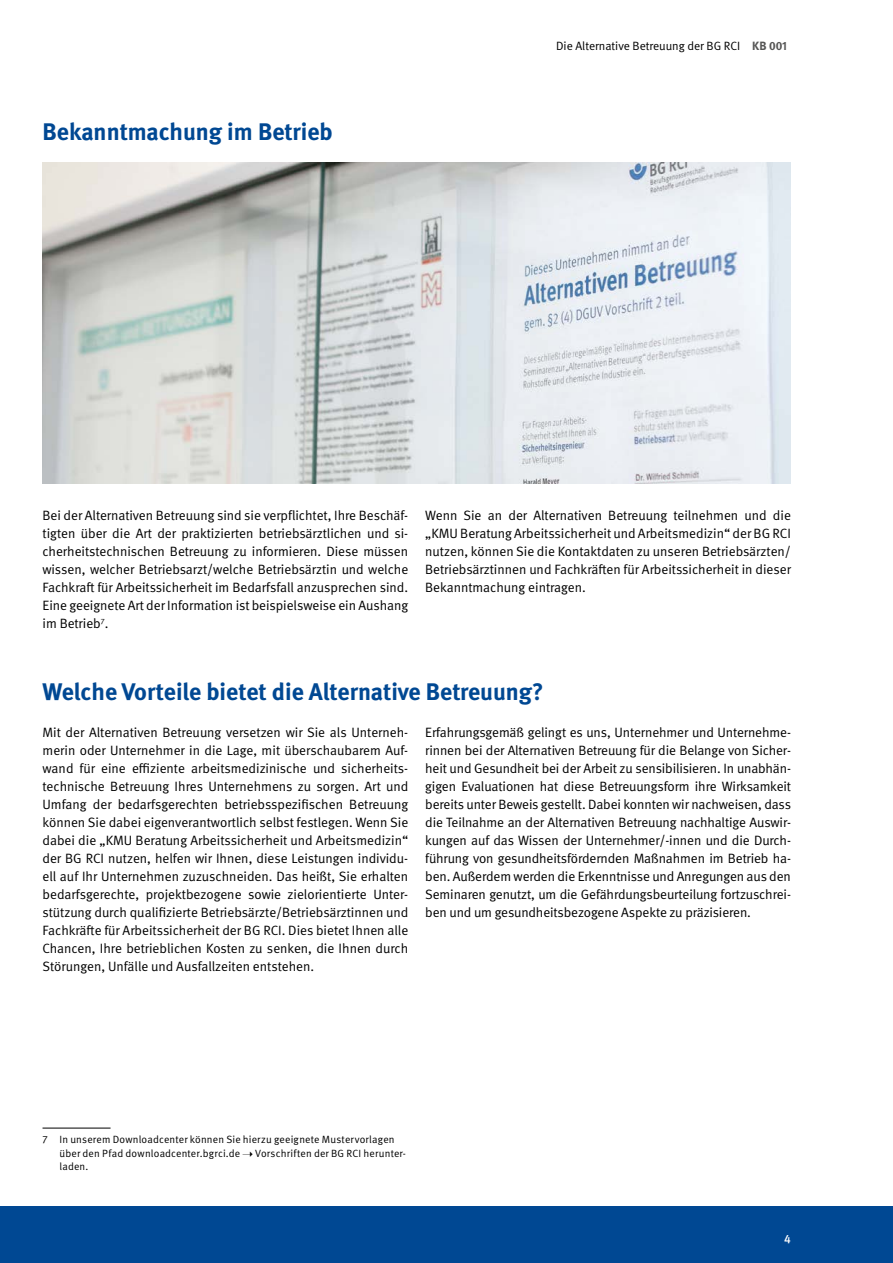
<style>
.page{position:relative;width:893px;height:1263px;background:#fff}
.page>*{position:absolute;margin:0;border:0;box-sizing:border-box;transform-origin:0 0}
._01_Überschriften_16pt_Überschrift{font:700 24px "DGUV Meta";color:#004893}
._02_Fließtext_Fließtext{font:13.5px/18px "DGUV Meta";letter-spacing:-.005em;color:#000;text-align:justify}
.t1{font:12px "DGUV Meta";color:#000}
.t2{font:500 12px "DGUV Meta";color:#fff}
._02_Fließtext_Fließtext-2{font:10.5px/13.5px "DGUV Meta";letter-spacing:.015em;color:#000}
.s1{font-weight:700;color:#565655}
</style>
<div class="page">
<div style="left:0;top:1206px;width:893px;height:57px;background:#004893"></div>
<hr style="left:43px;top:1128px;width:68px;height:1px;background:#000">
<img style="left:43px;top:163px;width:748px;height:321px">
<h2 class="_01_Überschriften_16pt_Überschrift" style="left:43px;top:117px;width:292px">Bekanntmachung im Betrieb</h2>
<p class="t1" style="left:556px;top:39px;width:232px">Die Alternative Betreuung der BG RCI <span class="s1">KB 001</span></p>
<p class="_02_Fließtext_Fließtext" style="left:43px;top:506px;width:367px">Bei der Alternativen Betreuung sind sie verpflichtet, Ihre Beschäf&shy;tigten über die Art der praktizierten betriebsärztlichen und si&shy;cherheitstechnischen Betreuung zu informieren. Diese müssen wissen, welcher Betriebsarzt/welche Betriebsärztin und welche Fachkraft für Arbeitssicherheit im Bedarfsfall anzusprechen sind.<br>Eine geeignete Art der Information ist beispielsweise ein Aushang im Betrieb<sup>7</sup>.</p>
<p class="_02_Fließtext_Fließtext" style="left:425px;top:506px;width:367px">Wenn Sie an der Alternativen Betreuung teilnehmen und die „KMU Beratung Arbeitssicherheit und Arbeitsmedizin“ der BG RCI nutzen, können Sie die Kontaktdaten zu unseren Betriebsärzten/ Betriebsärztinnen und Fachkräften für Arbeitssicherheit in dieser Bekanntmachung eintragen.</p>
<h2 class="_01_Überschriften_16pt_Überschrift" style="left:43px;top:678px;width:502px">Welche Vorteile bietet die Alternative Betreuung?</h2>
<p class="_02_Fließtext_Fließtext" style="left:43px;top:723px;width:367px">Mit der Alternativen Betreuung versetzen wir Sie als Unterneh&shy;merin oder Unternehmer in die Lage, mit überschaubarem Auf&shy;wand für eine effiziente arbeitsmedizinische und sicherheits&shy;technische Betreuung Ihres Unternehmens zu sorgen. Art und Umfang der bedarfsgerechten betriebsspezifischen Betreuung können Sie dabei eigenverantwortlich selbst festlegen. Wenn Sie dabei die „KMU Beratung Arbeitssicherheit und Arbeitsmedizin“ der BG RCI nutzen, helfen wir Ihnen, diese Leistungen individu&shy;ell auf Ihr Unternehmen zuzuschneiden. Das heißt, Sie erhalten bedarfsgerechte, projektbezogene sowie zielorientierte Unter&shy;stützung durch qualifizierte Betriebsärzte/Betriebsärztinnen und Fachkräfte für Arbeitssicherheit der BG RCI. Dies bietet Ihnen alle Chancen, Ihre betrieblichen Kosten zu senken, die Ihnen durch Störungen, Unfälle und Ausfallzeiten entstehen.</p>
<p class="_02_Fließtext_Fließtext" style="left:425px;top:723px;width:367px">Erfahrungsgemäß gelingt es uns, Unternehmer und Unternehme&shy;rinnen bei der Alternativen Betreuung für die Belange von Sicher&shy;heit und Gesundheit bei der Arbeit zu sensibilisieren. In unabhän&shy;gigen Evaluationen hat diese Betreuungsform ihre Wirksamkeit bereits unter Beweis gestellt. Dabei konnten wir nachweisen, dass die Teilnahme an der Alternativen Betreuung nachhaltige Auswir&shy;kungen auf das Wissen der Unternehmer/-innen und die Durch&shy;führung von gesundheitsfördernden Maßnahmen im Betrieb ha&shy;ben. Außerdem werden die Erkenntnisse und Anregungen aus den Seminaren genutzt, um die Gefährdungsbeurteilung fortzuschrei&shy;ben und um gesundheitsbezogene Aspekte zu präzisieren.</p>
<p class="_02_Fließtext_Fließtext-2" style="left:60px;top:1133px;width:337px;text-indent:-17px">7 In unserem Downloadcenter können Sie hierzu geeignete Mustervorlagen über den Pfad downloadcenter.bgrci.de</p>
<p class="_02_Fließtext_Fließtext-2" style="left:255px;top:1147px;width:152px">Vorschriften der BG RCI herunter-</p>
<p class="_02_Fließtext_Fließtext-2" style="left:60px;top:1160px;width:30px">laden.</p>
<p class="t2" style="left:784px;top:1231px;width:8px">4</p>
</div>
